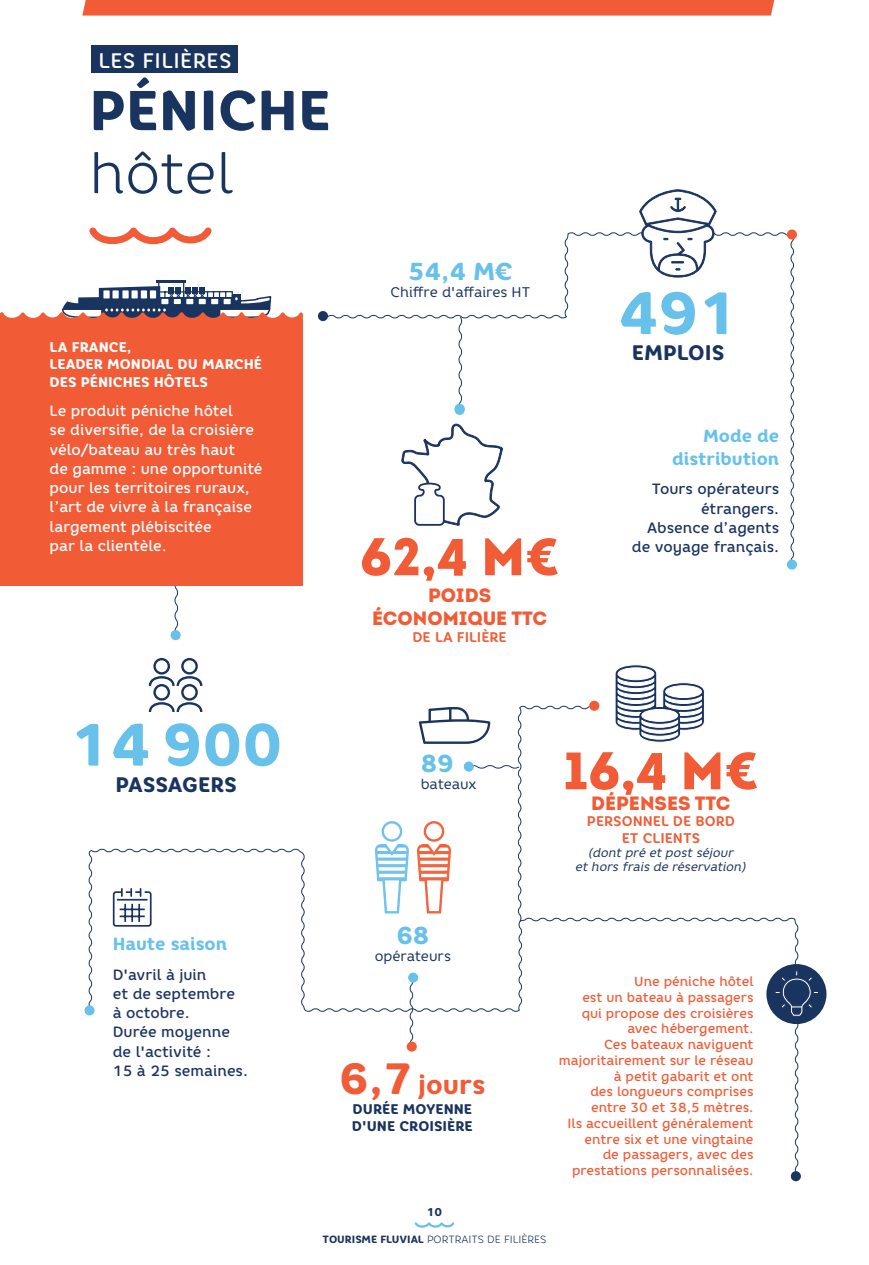
<style>
.page{position:relative;width:869px;height:1265px;background:#fff}
.page>*{position:absolute;margin:0;border:0;box-sizing:border-box;transform-origin:0 0}
.t1{font:800 59.5px "Core Rhino 75";color:#68c1eb}
.t2{font:800 56px "Core Rhino 75";color:#1a3460}
.t3{font:300 56px "Core Rhino 35";letter-spacing:-.005em;color:#1a3460}
.t4{font:900 52.5px "Intro";color:#f15c37}
.t5{font:800 26.25px "Core Rhino 75";color:#f15c37}
.t6{font:800 24.5px "Core Rhino 75";color:#68c1eb}
.t7{font:800 21px "Core Rhino 75";color:#1a3460}
.t8{font:500 21px "Core Rhino 55";letter-spacing:.02em;color:#fff}
.t9{font:900 19.25px/23.1px "Intro";color:#f15c37;text-align:center}
.t10{font:800 17.5px/22.8px "Core Rhino 75";color:#68c1eb;text-align:right}
.t11{font:500 14.88px/19.2px "Core Rhino 55";color:#fff}
.t12{font:500 14.88px/19.2px "Core Rhino 55";color:#1a3460;text-align:right}
.t13{font:800 14px/17.5px "Core Rhino 75";color:#fff}
.t14{font:14px "Core Rhino 45";color:#1a3460}
.t15{font:700 14px/16.8px "Core Rhino 65";color:#f15c37;text-align:center}
.t16{font:800 14px/16.8px "Core Rhino 75";color:#1a3460}
.t17{font:500 13.12px/15.8px "Core Rhino 55";color:#f15c37;text-align:right}
.t18{font:italic 12.25px/14px "Core Rhino 45";color:#1a3460;text-align:center}
.t19{font:800 11.38px "Core Rhino 75";color:#1a3460}
.t20{font:300 10.5px "Core Rhino 35";color:#1a3460}
.s1{font-size:43.75px}
.s2{font-family:"Core Rhino 75";font-weight:800}
</style>
<div class="page">
<svg style="left:414px;top:1222px;width:41px;height:6px"></svg>
<svg style="left:88px;top:848px;width:711px;height:324px"></svg>
<svg style="left:174px;top:586px;width:5px;height:45px"></svg>
<div style="left:170px;top:630px;width:10px;height:10px;background:#68c1eb;border-radius:50%"></div>
<svg style="left:786px;top:560px;width:10px;height:10px"></svg>
<hr style="left:156px;top:280px;width:30px;height:3px;background:#1a3460">
<div style="left:82px;top:0;width:691px;height:16px;background:#f15c37"></div>
<svg style="left:89px;top:227px;width:123px;height:17px"></svg>
<hr style="left:868px;top:320px;width:1px;height:404px;background:#f69c82">
<div style="left:0;top:320px;width:303px;height:266px;background:#f15c37"></div>
<div style="left:91px;top:46px;width:146px;height:27px;background:#1a3460"></div>
<div style="left:318px;top:311px;width:10px;height:10px;background:#1a3460;border-radius:50%"></div>
<div style="left:786px;top:229px;width:10px;height:11px;background:#f15c37;border-radius:50%"></div>
<svg style="left:408px;top:980px;width:6px;height:63px"></svg>
<div style="left:408px;top:973px;width:10px;height:10px;background:#68c1eb;border-radius:50%"></div>
<svg style="left:112px;top:889px;width:40px;height:38px"></svg>
<svg style="left:615px;top:664px;width:89px;height:79px"></svg>
<svg style="left:148px;top:657px;width:55px;height:55px"></svg>
<svg style="left:326px;top:189px;width:468px;height:377px"></svg>
<svg style="left:0;top:283px;width:303px;height:37px"></svg>
<div style="left:84px;top:1005px;width:11px;height:10px;background:#68c1eb;border-radius:50%"></div>
<div style="left:406px;top:1042px;width:10px;height:10px;background:#f15c37;border-radius:50%"></div>
<div style="left:790px;top:1171px;width:10px;height:10px;background:#1a3460;border-radius:50%"></div>
<div style="left:766px;top:964px;width:60px;height:60px;background:#1a3460;border-radius:50%"></div>
<svg style="left:774px;top:971px;width:44px;height:45px"></svg>
<div style="left:589px;top:701px;width:10px;height:10px;background:#f15c37;border-radius:50%"></div>
<svg style="left:373px;top:704px;width:223px;height:219px"></svg>
<div style="left:463px;top:762px;width:10px;height:10px;background:#68c1eb;border-radius:50%"></div>
<h3 class="t8" style="left:98px;top:47px;width:134px">LES FILIÈRES</h3>
<h2 class="t2" style="left:89px;top:73px;width:243px">PÉNICHE</h2>
<h2 class="t3" style="left:89px;top:138px;width:145px">hôtel</h2>
<p class="t13" style="left:50px;top:338px;width:214px">LA FRANCE,<br>LEADER MONDIAL DU MARCHÉ<br>DES PÉNICHES HÔTELS</p>
<p class="t11" style="left:50px;top:401px;width:214px">Le produit péniche hôtel<br>se diversifie, de la croisière vélo/bateau au très haut<br>de gamme : une opportunité pour les territoires ruraux, l’art de vivre à la française largement plébiscitée<br>par la clientèle.</p>
<h3 class="t6" style="left:408px;top:255px;width:106px">54,4 M€</h3>
<p class="t14" style="left:390px;top:283px;width:141px">Chiffre d'affaires HT</p>
<h3 class="t4" style="left:359px;top:522px;width:201px">62,4 M€</h3>
<h3 class="t9" style="left:372px;top:583px;width:177px">POIDS<br>ÉCONOMIQUE TTC</h3>
<p class="t15" style="left:412px;top:628px;width:96px">DE LA FILIÈRE</p>
<h1 class="t1" style="left:617px;top:274px;width:122px">491</h1>
<h3 class="t7" style="left:631px;top:339px;width:94px">EMPLOIS</h3>
<h3 class="t10" style="left:672px;top:425px;width:108px">Mode de distribution</h3>
<p class="t12" style="left:631px;top:479px;width:149px">Tours opérateurs étrangers.<br>Absence d’agents de voyage français.</p>
<h1 class="t1" style="left:70px;top:705px;width:214px">14 900</h1>
<h3 class="t7" style="left:115px;top:770px;width:123px">PASSAGERS</h3>
<h3 class="t10" style="left:113px;top:933px;width:116px">Haute saison</h3>
<p class="t12" style="left:113px;top:965px;width:137px;text-align:left">D'avril à juin<br>et de septembre<br>à octobre.<br>Durée moyenne de l'activité :<br>15 à 25 semaines.</p>
<h3 class="t6" style="left:420px;top:747px;width:34px">89</h3>
<p class="t14" style="left:420px;top:775px;width:57px">bateaux</p>
<h3 class="t6" style="left:396px;top:919px;width:34px">68</h3>
<p class="t14" style="left:374px;top:947px;width:78px">opérateurs</p>
<h3 class="t5" style="left:339px;top:1068px;width:148px"><span class="s1">6,7</span> jours</h3>
<p class="t16" style="left:352px;top:1100px;width:122px">DURÉE MOYENNE<br>D'UNE CROISIÈRE</p>
<h3 class="t4" style="left:563px;top:736px;width:197px">16,4 M€</h3>
<h3 class="t9" style="left:591px;top:791px;width:141px">DÉPENSES TTC</h3>
<p class="t15" style="left:586px;top:813px;width:149px">PERSONNEL DE BORD<br>ET CLIENTS</p>
<p class="t18" style="left:575px;top:846px;width:172px">(dont pré et post séjour<br>et hors frais de réservation)</p>
<p class="t17" style="left:558px;top:974px;width:196px">Une péniche hôtel<br>est un bateau à passagers qui propose des croisières avec hébergement.<br>Ces bateaux naviguent majoritairement sur le réseau à petit gabarit et ont<br>des longueurs comprises entre 30 et 38,5 mètres.<br>Ils accueillent généralement entre six et une vingtaine<br>de passagers, avec des prestations personnalisées.</p>
<p class="t19" style="left:426px;top:1205px;width:17px">10</p>
<p class="t20" style="left:322px;top:1232px;width:225px"><span class="s2">TOURISME FLUVIAL</span> PORTRAITS DE FILIÈRES</p>
</div>
